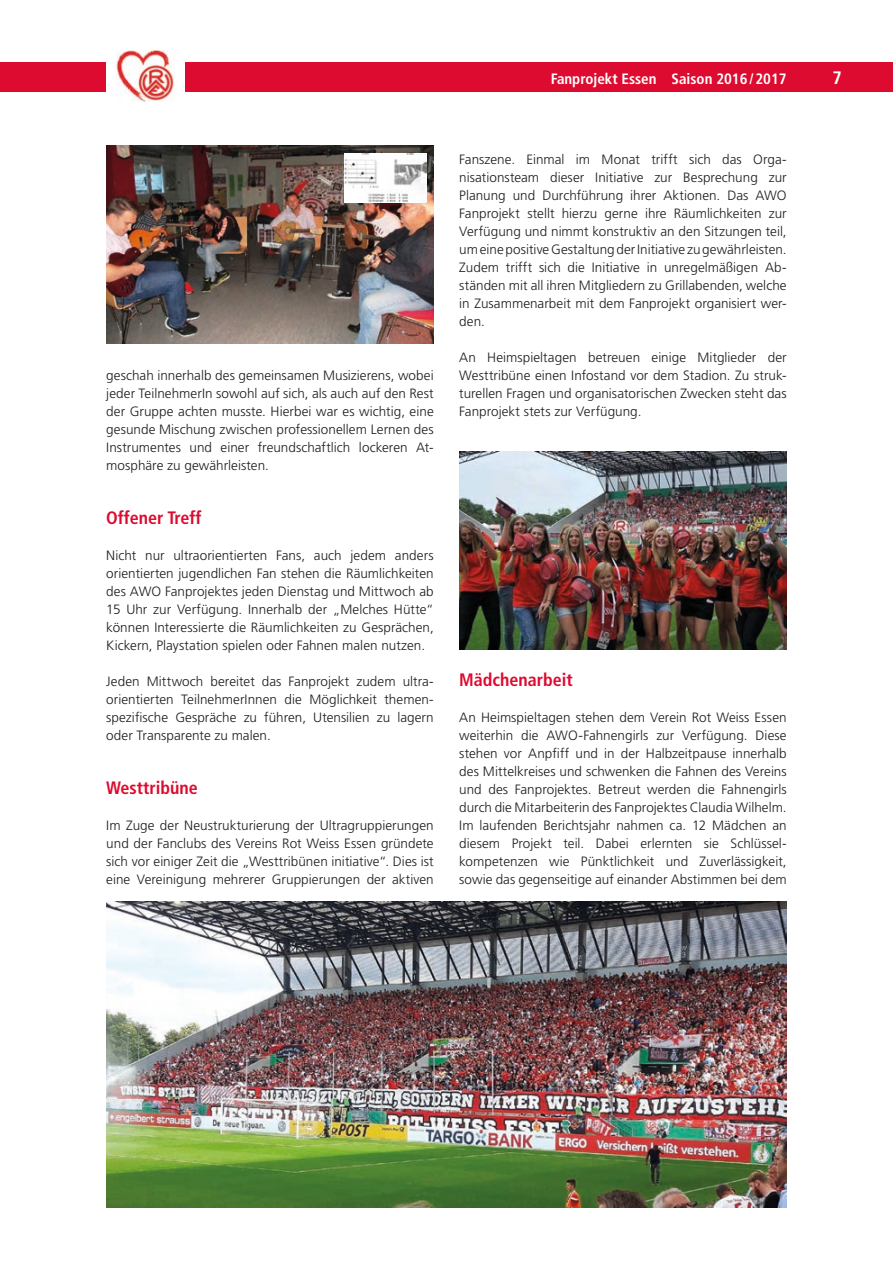
<style>
.page{position:relative;width:893px;height:1263px;background:#fff}
.page>*{position:absolute;margin:0;border:0;box-sizing:border-box;transform-origin:0 0}
.t1{font:700 condensed 18px "Frutiger LT Std";color:#dd0b2f}
.t2{font:700 condensed 18px "Frutiger LT Std";color:#fff}
.t3{font:700 condensed 15px "Frutiger LT Std";color:#fff}
.t4{font:300 13.5px/18px "Frutiger LT Std";letter-spacing:.005em;color:#1d1d1b;text-align:justify}
</style>
<div class="page">
<div style="left:0;top:62px;width:893px;height:29px;background:#dd0b2f"></div>
<div style="left:106px;top:48px;width:79px;height:57px;background:#fff"></div>
<img style="left:117px;top:51px;width:57px;height:50px">
<img style="left:106px;top:146px;width:328px;height:198px">
<img style="left:344px;top:153px;width:82px;height:50px">
<img style="left:106px;top:902px;width:681px;height:306px">
<img style="left:459px;top:452px;width:328px;height:198px">
<p class="t3" style="left:551px;top:70px;width:237px">Fanprojekt Essen Saison 2016/2017</p>
<h1 class="t2" style="left:833px;top:67px;width:11px">7</h1>
<p class="t4" style="left:106px;top:366px;width:329px">geschah innerhalb des gemeinsamen Musizierens, wobei jeder TeilnehmerIn sowohl auf sich, als auch auf den Rest der Gruppe achten musste. Hierbei war es wichtig, eine gesunde Mischung zwischen professionellem Lernen des Instrumentes und einer freundschaftlich lockeren At&shy;mosphäre zu gewährleisten.</p>
<h1 class="t1" style="left:106px;top:507px;width:97px">Offener Treff</h1>
<p class="t4" style="left:106px;top:546px;width:329px">Nicht nur ultraorientierten Fans, auch jedem anders orientierten jugendlichen Fan stehen die Räumlichkeiten des AWO Fanprojektes jeden Dienstag und Mittwoch ab 15 Uhr zur Verfügung. Innerhalb der „Melches Hütte“ können Interessierte die Räumlichkeiten zu Gesprächen, Kickern, Playstation spielen oder Fahnen malen nutzen.</p>
<p class="t4" style="left:106px;top:672px;width:329px">Jeden Mittwoch bereitet das Fanprojekt zudem ultra&shy;orientierten TeilnehmerInnen die Möglichkeit themen&shy;spezifische Gespräche zu führen, Utensilien zu lagern oder Transparente zu malen.</p>
<h1 class="t1" style="left:106px;top:777px;width:93px">Westtribüne</h1>
<p class="t4" style="left:106px;top:816px;width:329px">Im Zuge der Neustrukturierung der Ultragruppierungen und der Fanclubs des Vereins Rot Weiss Essen gründete sich vor einiger Zeit die „Westtribünen initiative“. Dies ist eine Vereinigung mehrerer Gruppierungen der aktiven</p>
<p class="t4" style="left:459px;top:150px;width:329px">Fanszene. Einmal im Monat trifft sich das Orga&shy;nisationsteam dieser Initiative zur Besprechung zur Planung und Durchführung ihrer Aktionen. Das AWO Fanprojekt stellt hierzu gerne ihre Räumlichkeiten zur Verfügung und nimmt konstruktiv an den Sitzungen teil, um eine positive Gestaltung der Initiative zu gewährleisten.<br>Zudem trifft sich die Initiative in unregelmäßigen Ab&shy;ständen mit all ihren Mitgliedern zu Grillabenden, welche in Zusammenarbeit mit dem Fanprojekt organisiert wer&shy;den.</p>
<p class="t4" style="left:459px;top:348px;width:329px">An Heimspieltagen betreuen einige Mitglieder der Westtribüne einen Infostand vor dem Stadion. Zu struk&shy;turellen Fragen und organisatorischen Zwecken steht das Fanprojekt stets zur Verfügung.</p>
<h1 class="t1" style="left:459px;top:669px;width:115px">Mädchenarbeit</h1>
<p class="t4" style="left:459px;top:708px;width:329px">An Heimspieltagen stehen dem Verein Rot Weiss Essen weiterhin die AWO-Fahnengirls zur Verfügung. Diese stehen vor Anpfiff und in der Halbzeitpause innerhalb des Mittelkreises und schwenken die Fahnen des Vereins und des Fanprojektes. Betreut werden die Fahnengirls durch die Mitarbeiterin des Fanprojektes Claudia Wilhelm.<br>Im laufenden Berichtsjahr nahmen ca. 12 Mädchen an diesem Projekt teil. Dabei erlernten sie Schlüssel&shy;kompetenzen wie Pünktlichkeit und Zuverlässigkeit, sowie das gegenseitige auf einander Abstimmen bei dem</p>
</div>
